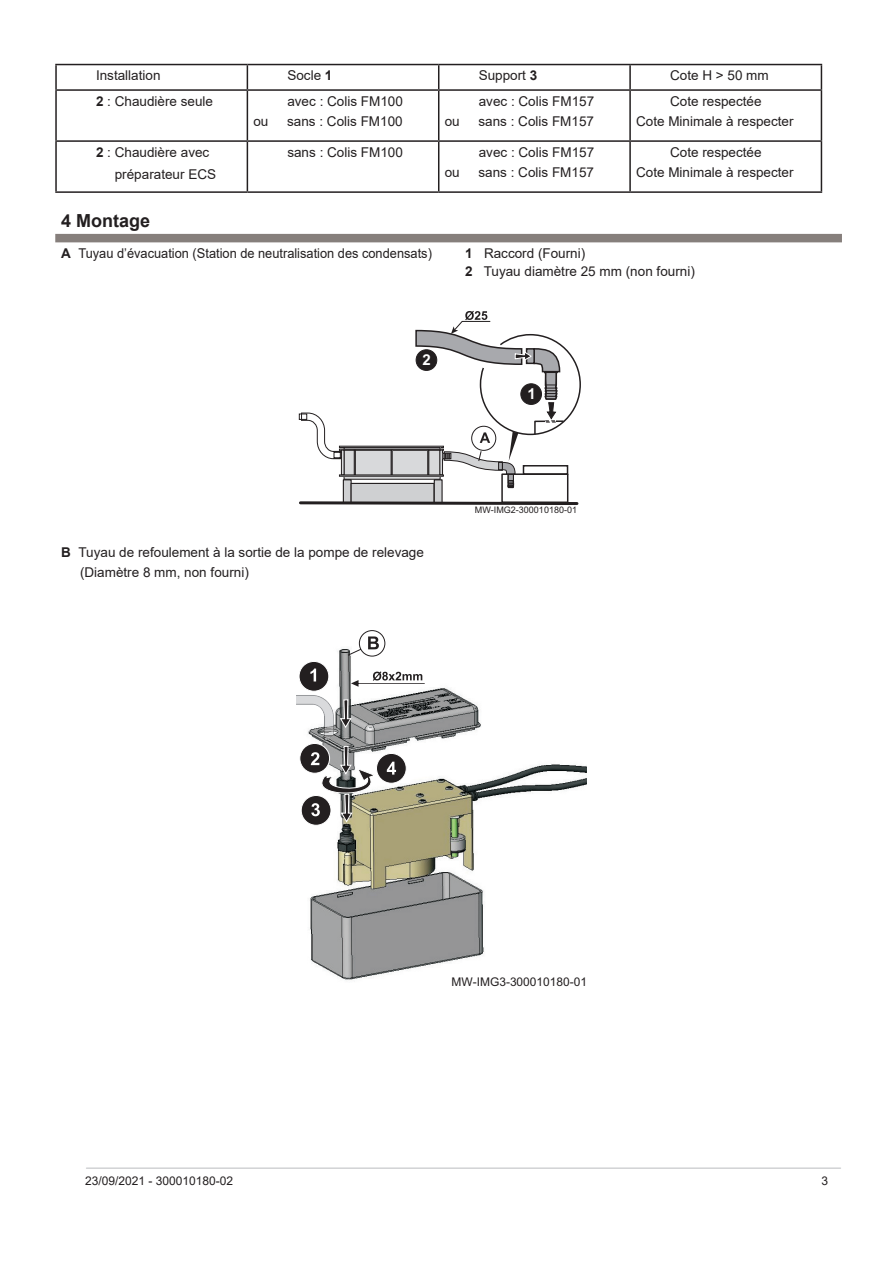
<style>
.page{position:relative;width:893px;height:1263px;background:#fff}
.page>*{position:absolute;margin:0;border:0;box-sizing:border-box;transform-origin:0 0}
.Texte_danger{font:700 18px "Arial";color:#231f20}
.t1{font:700 15px "Arial";color:#fff}
.Texte_danger-2{font:13.5px/18px "Arial";color:#231f20}
.Texte_danger-3{font:13.5px "Arial";color:#231f20;scale:.95 1}
.t2{font:12px "Arial";color:#231f20}
.t3{font:9px "Arial";color:#231f20}
.s1{font-weight:700}
</style>
<div class="page">
<hr style="left:87px;top:1167px;width:753px;height:2px;background:#d1d2d4">
<hr style="left:55px;top:64px;width:192px;height:1px;background:#231f20">
<hr style="left:55px;top:65px;width:2px;height:24px;background:#231f20">
<hr style="left:247px;top:64px;width:192px;height:1px;background:#231f20">
<svg style="left:247px;top:65px;width:1px;height:24px"></svg>
<hr style="left:439px;top:64px;width:191px;height:1px;background:#231f20">
<svg style="left:438px;top:65px;width:1px;height:24px"></svg>
<hr style="left:630px;top:64px;width:192px;height:1px;background:#231f20">
<hr style="left:629px;top:65px;width:2px;height:24px;background:#231f20">
<svg style="left:821px;top:65px;width:1px;height:24px"></svg>
<hr style="left:55px;top:89px;width:192px;height:2px;background:#231f20">
<hr style="left:55px;top:91px;width:2px;height:49px;background:#231f20">
<hr style="left:247px;top:89px;width:192px;height:2px;background:#231f20">
<hr style="left:247px;top:91px;width:1px;height:49px;background:#231f20">
<hr style="left:439px;top:89px;width:191px;height:2px;background:#231f20">
<hr style="left:438px;top:91px;width:1px;height:49px;background:#231f20">
<hr style="left:630px;top:89px;width:192px;height:2px;background:#231f20">
<hr style="left:629px;top:91px;width:2px;height:49px;background:#231f20">
<hr style="left:821px;top:91px;width:1px;height:49px;background:#231f20">
<hr style="left:55px;top:140px;width:192px;height:2px;background:#231f20">
<hr style="left:55px;top:142px;width:2px;height:49px;background:#231f20">
<hr style="left:247px;top:140px;width:192px;height:2px;background:#231f20">
<hr style="left:247px;top:142px;width:1px;height:49px;background:#231f20">
<hr style="left:439px;top:140px;width:191px;height:2px;background:#231f20">
<hr style="left:438px;top:142px;width:1px;height:49px;background:#231f20">
<hr style="left:630px;top:140px;width:192px;height:2px;background:#231f20">
<hr style="left:629px;top:142px;width:2px;height:49px;background:#231f20">
<hr style="left:821px;top:142px;width:1px;height:49px;background:#231f20">
<hr style="left:55px;top:191px;width:192px;height:2px;background:#231f20">
<hr style="left:247px;top:191px;width:192px;height:2px;background:#231f20">
<hr style="left:439px;top:191px;width:191px;height:2px;background:#231f20">
<hr style="left:630px;top:191px;width:192px;height:2px;background:#231f20">
<div style="left:55px;top:234px;width:787px;height:8px;background:#867f7c"></div>
<div style="left:343px;top:480px;width:8px;height:23px;background:#cfd0d2"></div>
<div style="left:343px;top:479px;width:9px;height:24px;border:1px solid #231f20"></div>
<div style="left:351px;top:483px;width:83px;height:20px;background:#cfd0d2"></div>
<div style="left:351px;top:483px;width:84px;height:20px;border:1px solid #231f20"></div>
<div style="left:434px;top:480px;width:8px;height:23px;background:#cfd0d2"></div>
<div style="left:434px;top:479px;width:9px;height:24px;border:1px solid #231f20"></div>
<svg style="left:299px;top:500px;width:280px;height:5px"></svg>
<div style="left:339px;top:449px;width:105px;height:2px;border:1px solid #231f20"></div>
<div style="left:339px;top:446px;width:105px;height:2px;border:1px solid #231f20"></div>
<div style="left:344px;top:447px;width:96px;height:2px;border:1px solid #231f20"></div>
<div style="left:344px;top:450px;width:96px;height:29px;background:#d8d9db"></div>
<div style="left:344px;top:450px;width:96px;height:30px;border:1px solid #231f20"></div>
<div style="left:341px;top:450px;width:3px;height:25px;border:1px solid #231f20"></div>
<div style="left:391px;top:450px;width:2px;height:25px;border:1px solid #231f20"></div>
<div style="left:354px;top:450px;width:2px;height:25px;background:#d8d9db;border:1px solid #231f20"></div>
<div style="left:339px;top:474px;width:105px;height:3px;border:1px solid #231f20"></div>
<div style="left:299px;top:414px;width:8px;height:6px;border:1px solid #231f20"></div>
<svg style="left:301px;top:412px;width:41px;height:47px"></svg>
<div style="left:501px;top:473px;width:67px;height:30px;border:2px solid #231f20"></div>
<svg style="left:415px;top:311px;width:166px;height:177px"></svg>
<img style="left:302px;top:649px;width:284px;height:331px">
<div style="left:299px;top:661px;width:30px;height:30px;background:#231f20;border-radius:50%"></div>
<div style="left:299px;top:661px;width:30px;height:31px;border:1px solid #fff;border-radius:50%"></div>
<svg style="left:310px;top:668px;width:6px;height:13px"></svg>
<div style="left:300px;top:743px;width:30px;height:30px;background:#231f20;border-radius:50%"></div>
<div style="left:299px;top:743px;width:31px;height:31px;border:1px solid #fff;border-radius:50%"></div>
<svg style="left:301px;top:795px;width:30px;height:30px"></svg>
<div style="left:301px;top:795px;width:30px;height:31px;border:1px solid #fff;border-radius:50%"></div>
<div style="left:376px;top:753px;width:30px;height:30px;background:#231f20;border-radius:50%"></div>
<div style="left:376px;top:753px;width:31px;height:31px;border:1px solid #fff;border-radius:50%"></div>
<svg style="left:387px;top:762px;width:9px;height:13px"></svg>
<svg style="left:351px;top:671px;width:74px;height:16px"></svg>
<svg style="left:311px;top:745px;width:70px;height:78px"></svg>
<svg style="left:339px;top:699px;width:13px;height:30px"></svg>
<img style="left:296px;top:695px;width:38px;height:47px">
<svg style="left:347px;top:630px;width:39px;height:27px"></svg>
<p class="Texte_danger-2" style="left:96px;top:67px;width:66px">Installation</p>
<p class="Texte_danger-2" style="left:287px;top:67px;width:47px">Socle <span class="s1">1</span></p>
<p class="Texte_danger-2" style="left:479px;top:67px;width:60px">Support <span class="s1">3</span></p>
<p class="Texte_danger-2" style="left:670px;top:67px;width:100px">Cote H &gt; 50 mm</p>
<p class="Texte_danger-2" style="left:96px;top:92px;width:119px"><span class="s1">2</span> : Chaudière seule</p>
<p class="Texte_danger-2" style="left:287px;top:92px;width:117px">avec : Colis FM100</p>
<p class="Texte_danger-2" style="left:253px;top:112px;width:17px">ou</p>
<p class="Texte_danger-2" style="left:287px;top:112px;width:117px">sans : Colis FM100</p>
<p class="Texte_danger-2" style="left:479px;top:92px;width:117px">avec : Colis FM157</p>
<p class="Texte_danger-2" style="left:670px;top:92px;width:93px">Cote respectée</p>
<p class="Texte_danger-2" style="left:636px;top:112px;width:159px">Cote Minimale à respecter</p>
<p class="Texte_danger-2" style="left:445px;top:112px;width:17px">ou</p>
<p class="Texte_danger-2" style="left:478px;top:112px;width:117px">sans : Colis FM157</p>
<p class="Texte_danger-2" style="left:96px;top:143px;width:115px"><span class="s1">2</span> : Chaudière avec</p>
<p class="Texte_danger-2" style="left:115px;top:165px;width:103px">préparateur ECS</p>
<p class="Texte_danger-2" style="left:287px;top:143px;width:117px">sans : Colis FM100</p>
<p class="Texte_danger-2" style="left:479px;top:143px;width:117px">avec : Colis FM157</p>
<p class="Texte_danger-2" style="left:445px;top:164px;width:17px">ou</p>
<p class="Texte_danger-2" style="left:478px;top:164px;width:117px">sans : Colis FM157</p>
<p class="Texte_danger-2" style="left:670px;top:143px;width:93px">Cote respectée</p>
<p class="Texte_danger-2" style="left:636px;top:164px;width:159px">Cote Minimale à respecter</p>
<p class="Texte_danger" style="left:61px;top:208px;width:91px">4 Montage</p>
<p class="Texte_danger-3" style="left:61px;top:244px;width:392px"><span class="s1">A</span> Tuyau d’évacuation (Station de neutralisation des condensats)</p>
<p class="Texte_danger-2" style="left:465px;top:244px;width:231px"><span class="s1">1</span> Raccord (Fourni)<br><span class="s1">2</span> Tuyau diamètre 25 mm (non fourni)</p>
<p class="t1" style="left:423px;top:349px;width:10px">2</p>
<p class="Texte_danger-2" style="left:61px;top:543px;width:364px"><span class="s1">B</span> Tuyau de refoulement à la sortie de la pompe de relevage</p>
<p class="Texte_danger-2" style="left:80px;top:564px;width:170px">(Diamètre 8 mm, non fourni)</p>
<p class="t1" style="left:527px;top:383px;width:10px">1</p>
<p class="t3" style="left:475px;top:504px;width:104px">MW-IMG2-300010180-01</p>
<p class="t2" style="left:451px;top:973px;width:137px">MW-IMG3-300010180-01</p>
<p class="t2" style="left:85px;top:1173px;width:150px">23/09/2021 - 300010180-02</p>
<p class="t2" style="left:821px;top:1173px;width:8px">3</p>
</div>
